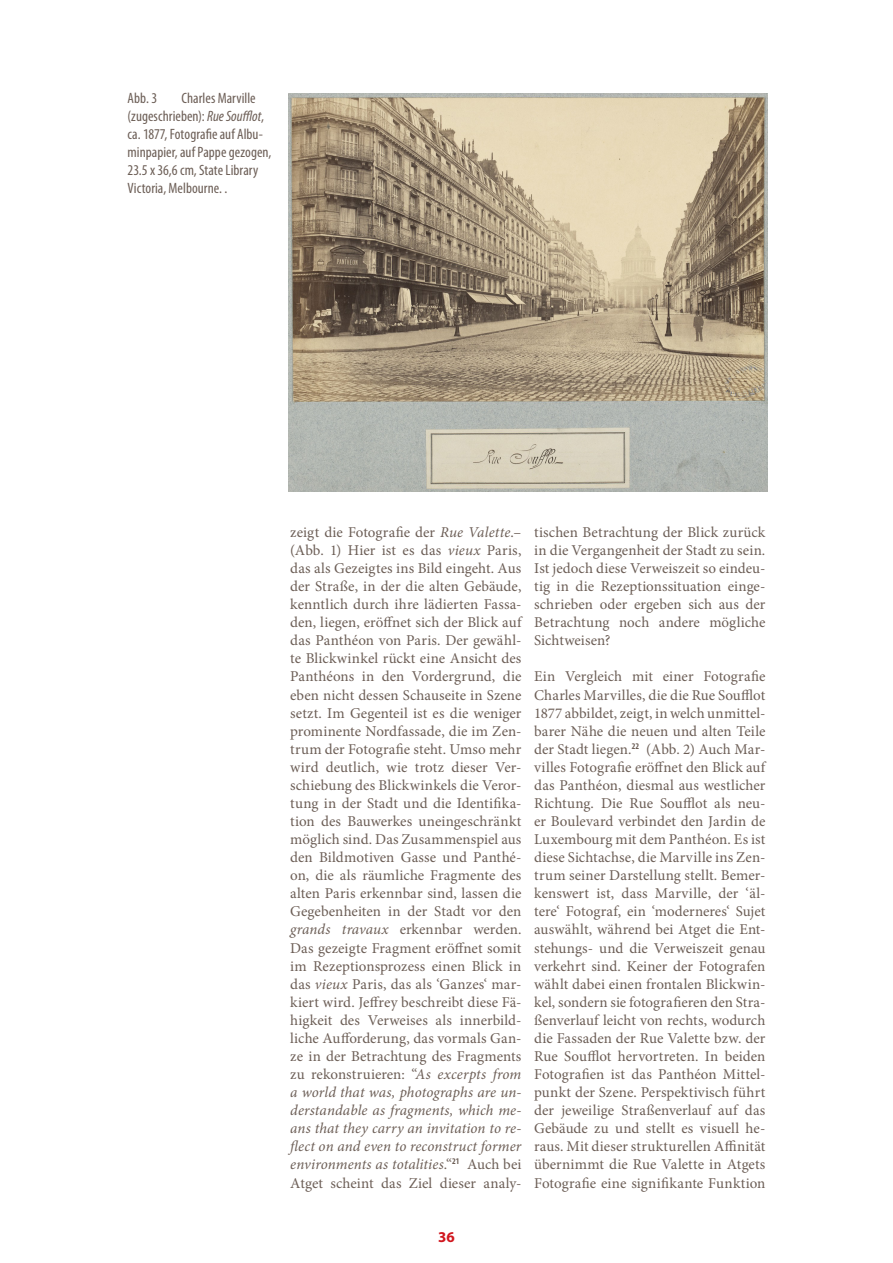
<style>
.page{position:relative;width:893px;height:1263px;background:#fff}
.page>*{position:absolute;margin:0;border:0;box-sizing:border-box;transform-origin:0 0}
.Text{font:15px/18px "Minion Pro";letter-spacing:.005em;color:#6c5e56;text-align:justify}
.Fußnote_neu{font:condensed 15px/18px "Myriad Pro";letter-spacing:.005em;color:#6c5e56}
.t1{font:700 15px "Myriad Pro";color:#d1161e}
.s1{font-style:italic}
</style>
<div class="page">
<img style="left:289px;top:94px;width:478px;height:397px">
<p class="Fußnote_neu" style="left:128px;top:89px;width:145px;text-indent:54px">Charles Marville (zugeschrieben): <span class="s1">Rue Soufflot</span>, ca. 1877, Fotografie auf Albu&shy;minpapier, auf Pappe gezogen,<br>23.5 x 36,6 cm, State Library<br>Victoria, Melbourne. .</p>
<p class="Fußnote_neu" style="left:128px;top:89px;width:31px">Abb. 3</p>
<p class="Text" style="left:290px;top:523px;width:233px">zeigt die Fotografie der <span class="s1">Rue Valette</span>.– (Abb. 1) Hier ist es das <span class="s1">vieux</span> Paris, das als Gezeigtes ins Bild eingeht. Aus der Straße, in der die alten Gebäude, kenntlich durch ihre lädierten Fassa&shy;den, liegen, eröffnet sich der Blick auf das Panthéon von Paris. Der gewähl&shy;te Blickwinkel rückt eine Ansicht des Panthéons in den Vordergrund, die eben nicht dessen Schauseite in Szene setzt. Im Gegenteil ist es die weniger prominente Nordfassade, die im Zen&shy;trum der Fotografie steht. Umso mehr wird deutlich, wie trotz dieser Ver&shy;schiebung des Blickwinkels die Veror&shy;tung in der Stadt und die Identifika&shy;tion des Bauwerkes uneingeschränkt möglich sind. Das Zusammenspiel aus den Bildmotiven Gasse und Panthé&shy;on, die als räumliche Fragmente des alten Paris erkennbar sind, lassen die Gegebenheiten in der Stadt vor den <span class="s1">grands travaux</span> erkennbar werden.<br>Das gezeigte Fragment eröffnet somit im Rezeptionsprozess einen Blick in das <span class="s1">vieux</span> Paris, das als ‘Ganzes‘ mar&shy;kiert wird. Jeffrey beschreibt diese Fä&shy;higkeit des Verweises als innerbild&shy;liche Aufforderung, das vormals Gan&shy;ze in der Betrachtung des Fragments zu rekonstruieren: “<span class="s1">As excerpts from a world that was, photographs are un&shy;derstandable as fragments, which me&shy;ans that they carry an invitation to re&shy;flect on and even to reconstruct former environments as totalities</span>.“<sup>21</sup> Auch bei Atget scheint das Ziel dieser analy-</p>
<p class="Text" style="left:534px;top:523px;width:233px">tischen Betrachtung der Blick zurück in die Vergangenheit der Stadt zu sein.<br>Ist jedoch diese Verweiszeit so eindeu&shy;tig in die Rezeptionssituation einge&shy;schrieben oder ergeben sich aus der Betrachtung noch andere mögliche Sichtweisen?</p>
<p class="Text" style="left:534px;top:668px;width:233px">Ein Vergleich mit einer Fotografie Charles Marvilles, die die Rue Soufflot 1877 abbildet, zeigt, in welch unmittel&shy;barer Nähe die neuen und alten Teile der Stadt liegen.<sup>22</sup> (Abb. 2) Auch Mar&shy;villes Fotografie eröffnet den Blick auf das Panthéon, diesmal aus westlicher Richtung. Die Rue Soufflot als neu&shy;er Boulevard verbindet den Jardin de Luxembourg mit dem Panthéon. Es ist diese Sichtachse, die Marville ins Zen&shy;trum seiner Darstellung stellt. Bemer&shy;kenswert ist, dass Marville, der ‘äl&shy;tere‘ Fotograf, ein ‘moderneres‘ Sujet auswählt, während bei Atget die Ent&shy;stehungs- und die Verweiszeit genau verkehrt sind. Keiner der Fotografen wählt dabei einen frontalen Blickwin&shy;kel, sondern sie fotografieren den Stra&shy;ßenverlauf leicht von rechts, wodurch die Fassaden der Rue Valette bzw. der Rue Soufflot hervortreten. In beiden Fotografien ist das Panthéon Mittel&shy;punkt der Szene. Perspektivisch führt der jeweilige Straßenverlauf auf das Gebäude zu und stellt es visuell he&shy;raus. Mit dieser strukturellen Affinität übernimmt die Rue Valette in Atgets Fotografie eine signifikante Funktion</p>
<p class="t1" style="left:438px;top:1227px;width:18px">36</p>
</div>
